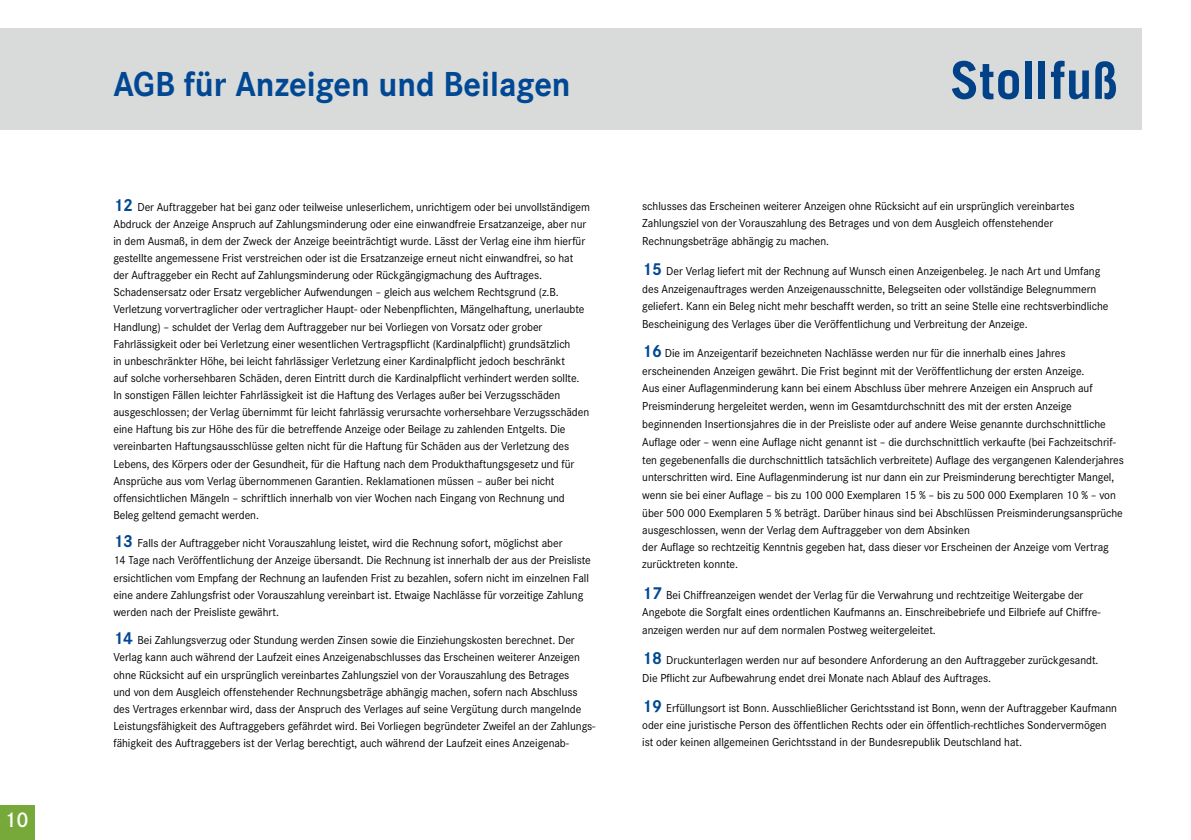
<style>
.page{position:relative;width:1191px;height:840px;background:#fff}
.page>*{position:absolute;margin:0;border:0;box-sizing:border-box;transform-origin:0 0}
.t1{font:700 36px "Corporate S";color:#004893;scale:.95 1}
.t2{font:600 22px "Corporate S";color:#fff}
.t3{font:12px/17px "Corporate S";letter-spacing:-.005em;color:#000}
.s1{font-weight:700;font-size:18px;color:#004893}
</style>
<div class="page">
<div style="left:0;top:28px;width:1141px;height:102px;background:#d9dada"></div>
<div style="left:0;top:804px;width:34px;height:35px;background:#76a939"></div>
<svg style="left:952px;top:61px;width:67px;height:38px"></svg>
<div style="left:1025px;top:61px;width:7px;height:38px;background:#004188"></div>
<div style="left:1038px;top:61px;width:7px;height:38px;background:#004188"></div>
<svg style="left:1051px;top:61px;width:37px;height:38px"></svg>
<svg style="left:1095px;top:61px;width:21px;height:38px"></svg>
<h2 class="t2" style="left:4px;top:804px;width:26px">10</h2>
<h1 class="t1" style="left:113px;top:59px;width:483px">AGB für Anzeigen und Beilagen</h1>
<p class="t3" style="left:113px;top:198px;width:478px"><span class="s1">12</span> Der Auftraggeber hat bei ganz oder teilweise unleserlichem, unrichtigem oder bei unvollständigem Abdruck der Anzeige Anspruch auf Zahlungsminderung oder eine einwandfreie Ersatzanzeige, aber nur in dem Ausmaß, in dem der Zweck der Anzeige beeinträchtigt wurde. Lässt der Verlag eine ihm hierfür gestellte angemessene Frist verstreichen oder ist die Ersatzanzeige erneut nicht einwandfrei, so hat der Auftraggeber ein Recht auf Zahlungsminderung oder Rückgängigmachung des Auftrages.<br>Schadensersatz oder Ersatz vergeblicher Aufwendungen – gleich aus welchem Rechtsgrund (z.B.<br>Verletzung vorvertraglicher oder vertraglicher Haupt- oder Nebenpflichten, Mängelhaftung, unerlaubte Handlung) – schuldet der Verlag dem Auftraggeber nur bei Vorliegen von Vorsatz oder grober Fahrlässigkeit oder bei Verletzung einer wesentlichen Vertragspflicht (Kardinalpflicht) grundsätzlich<br>in unbeschränkter Höhe, bei leicht fahrlässiger Verletzung einer Kardinalpflicht jedoch beschränkt<br>auf solche vorhersehbaren Schäden, deren Eintritt durch die Kardinalpflicht verhindert werden sollte.<br>In sonstigen Fällen leichter Fahrlässigkeit ist die Haftung des Verlages außer bei Verzugsschäden ausgeschlossen; der Verlag übernimmt für leicht fahrlässig verursachte vorhersehbare Verzugsschäden eine Haftung bis zur Höhe des für die betreffende Anzeige oder Beilage zu zahlenden Entgelts. Die vereinbarten Haftungsausschlüsse gelten nicht für die Haftung für Schäden aus der Verletzung des Lebens, des Körpers oder der Gesundheit, für die Haftung nach dem Produkthaftungsgesetz und für Ansprüche aus vom Verlag übernommenen Garantien. Reklamationen müssen – außer bei nicht offensichtlichen Mängeln – schriftlich innerhalb von vier Wochen nach Eingang von Rechnung und Beleg geltend gemacht werden.</p>
<p class="t3" style="left:113px;top:534px;width:479px"><span class="s1">13</span> Falls der Auftraggeber nicht Vorauszahlung leistet, wird die Rechnung sofort, möglichst aber<br>14 Tage nach Veröffentlichung der Anzeige übersandt. Die Rechnung ist innerhalb der aus der Preisliste ersichtlichen vom Empfang der Rechnung an laufenden Frist zu bezahlen, sofern nicht im einzelnen Fall eine andere Zahlungsfrist oder Vorauszahlung vereinbart ist. Etwaige Nachlässe für vorzeitige Zahlung werden nach der Preisliste gewährt.</p>
<p class="t3" style="left:113px;top:631px;width:483px"><span class="s1">14</span> Bei Zahlungsverzug oder Stundung werden Zinsen sowie die Einziehungskosten berechnet. Der Verlag kann auch während der Laufzeit eines Anzeigenabschlusses das Erscheinen weiterer Anzeigen ohne Rücksicht auf ein ursprünglich vereinbartes Zahlungsziel von der Vorauszahlung des Betrages<br>und von dem Ausgleich offenstehender Rechnungsbeträge abhängig machen, sofern nach Abschluss des Vertrages erkennbar wird, dass der Anspruch des Verlages auf seine Vergütung durch mangelnde Leistungsfähigkeit des Auftraggebers gefährdet wird. Bei Vorliegen begründeter Zweifel an der Zahlungs&shy;fähigkeit des Auftraggebers ist der Verlag berechtigt, auch während der Laufzeit eines Anzeigenab-</p>
<p class="t3" style="left:642px;top:196px;width:434px;line-height:17.8px">schlusses das Erscheinen weiterer Anzeigen ohne Rücksicht auf ein ursprünglich vereinbartes<br>Zahlungsziel von der Vorauszahlung des Betrages und von dem Ausgleich offenstehender<br>Rechnungsbeträge abhängig zu machen.</p>
<p class="t3" style="left:642px;top:262px;width:468px"><span class="s1">15</span> Der Verlag liefert mit der Rechnung auf Wunsch einen Anzeigenbeleg. Je nach Art und Umfang des Anzeigenauftrages werden Anzeigenausschnitte, Belegseiten oder vollständige Belegnummern geliefert. Kann ein Beleg nicht mehr beschafft werden, so tritt an seine Stelle eine rechtsverbindliche Bescheinigung des Verlages über die Veröffentlichung und Verbreitung der Anzeige.</p>
<p class="t3" style="left:642px;top:343px;width:483px;line-height:17.6px"><span class="s1">16</span> Die im Anzeigentarif bezeichneten Nachlässe werden nur für die innerhalb eines Jahres erscheinenden Anzeigen gewährt. Die Frist beginnt mit der Veröffentlichung der ersten Anzeige.<br>Aus einer Auflagenminderung kann bei einem Abschluss über mehrere Anzeigen ein Anspruch auf Preisminderung hergeleitet werden, wenn im Gesamtdurchschnitt des mit der ersten Anzeige beginnenden Insertionsjahres die in der Preisliste oder auf andere Weise genannte durchschnittliche Auflage oder – wenn eine Auflage nicht genannt ist – die durchschnittlich verkaufte (bei Fachzeitschrif&shy;ten gegebenenfalls die durchschnittlich tatsächlich verbreitete) Auflage des vergangenen Kalenderjahres unterschritten wird. Eine Auflagenminderung ist nur dann ein zur Preisminderung berechtigter Mangel, wenn sie bei einer Auflage – bis zu 100 000 Exemplaren 15 % – bis zu 500 000 Exemplaren 10 % – von über 500 000 Exemplaren 5 % beträgt. Darüber hinaus sind bei Abschlüssen Preisminderungsansprüche ausgeschlossen, wenn der Verlag dem Auftraggeber von dem Absinken<br>der Auflage so rechtzeitig Kenntnis gegeben hat, dass dieser vor Erscheinen der Anzeige vom Vertrag zurücktreten konnte.</p>
<p class="t3" style="left:642px;top:585px;width:460px"><span class="s1">17</span> Bei Chiffreanzeigen wendet der Verlag für die Verwahrung und rechtzeitige Weitergabe der<br>Angebote die Sorgfalt eines ordentlichen Kaufmanns an. Einschreibebriefe und Eilbriefe auf Chiffre&shy;anzeigen werden nur auf dem normalen Postweg weitergeleitet.</p>
<p class="t3" style="left:642px;top:650px;width:458px;line-height:17.8px"><span class="s1">18</span> Druckunterlagen werden nur auf besondere Anforderung an den Auftraggeber zurückgesandt.<br>Die Pflicht zur Aufbewahrung endet drei Monate nach Ablauf des Auftrages.</p>
<p class="t3" style="left:642px;top:698px;width:476px"><span class="s1">19</span> Erfüllungsort ist Bonn. Ausschließlicher Gerichtsstand ist Bonn, wenn der Auftraggeber Kaufmann oder eine juristische Person des öffentlichen Rechts oder ein öffentlich-rechtliches Sondervermögen ist oder keinen allgemeinen Gerichtsstand in der Bundesrepublik Deutschland hat.</p>
</div>
